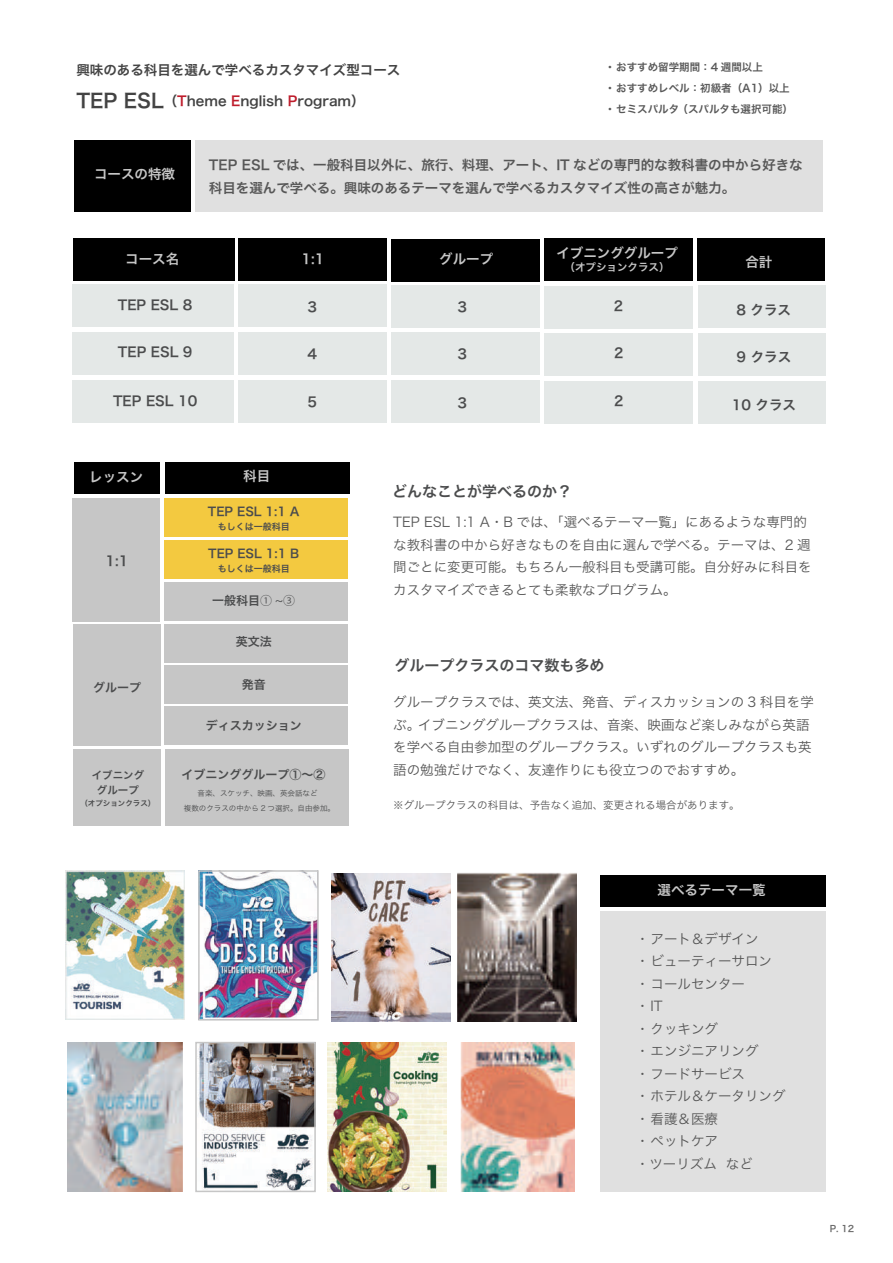
<style>
.page{position:relative;width:893px;height:1263px;background:#fff}
.page>*{position:absolute;margin:0;border:0;box-sizing:border-box;transform-origin:0 0}
.t1{font:15px "Hira Kaku Pro W6";color:#4b4c4d}
.t2{font:13.5px/22.5px "Hira Kaku Pro W3";color:#575757}
.t3{font:13.5px/22.5px "Hira Kaku Pro W6";color:#575757}
.t4{font:13.5px "Hira Kaku Pro W6";color:#434343}
.t5{font:13.5px "Hira Kaku Pro W6";color:#4b4c4d}
.t6{font:13.5px "Hira Kaku Pro W6";color:#c6c6c6}
.t7{font:12px "Hira Kaku Pro W6";color:#4b4c4d}
.t8{font:10.5px/21px "Hira Kaku Pro W6";color:#575757}
.t9{font:10.5px "Hira Kaku Pro W3";color:#575757}
.t10{font:10.5px "Hira Kaku Pro W6";color:#c6c6c6}
.t11{font:10.5px "Hira Kaku Pro W6";color:#4b4c4d}
.t12{font:9px "Hira Kaku Pro W6";color:#4b4c4d}
.t13{font:9px "Hira Kaku Pro W6";color:#6b6b6b}
.t14{font:7.5px/15px "Hira Kaku Pro W3";color:#4b4c4d;text-align:center}
.t15{font:7.5px "Hira Kaku Pro W6";color:#4b4c4d}
.s1{font-size:19.5px}
.s2{color:#be1d2c}
.s3{font-family:"Koz Go Pr 6 N"}
</style>
<div class="page">
<div style="left:601px;top:911px;width:225px;height:280px;background:#e0e0e0"></div>
<div style="left:73px;top:238px;width:162px;height:43px;background:#000"></div>
<div style="left:72px;top:285px;width:162px;height:42px;background:#e4e8e7"></div>
<div style="left:238px;top:238px;width:149px;height:42px;background:#000"></div>
<div style="left:391px;top:239px;width:149px;height:42px;background:#000"></div>
<div style="left:544px;top:238px;width:149px;height:43px;background:#000"></div>
<div style="left:697px;top:238px;width:128px;height:43px;background:#000"></div>
<div style="left:238px;top:285px;width:149px;height:42px;background:#e4e8e7"></div>
<div style="left:391px;top:285px;width:149px;height:42px;background:#e4e8e7"></div>
<div style="left:544px;top:286px;width:149px;height:42px;background:#e4e8e7"></div>
<div style="left:698px;top:286px;width:127px;height:42px;background:#e4e8e7"></div>
<div style="left:73px;top:332px;width:161px;height:42px;background:#e4e8e7"></div>
<div style="left:238px;top:332px;width:149px;height:42px;background:#e4e8e7"></div>
<div style="left:391px;top:332px;width:149px;height:42px;background:#e4e8e7"></div>
<div style="left:545px;top:333px;width:148px;height:42px;background:#e4e8e7"></div>
<div style="left:698px;top:333px;width:127px;height:42px;background:#e4e8e7"></div>
<div style="left:73px;top:380px;width:161px;height:43px;background:#e4e8e7"></div>
<div style="left:238px;top:380px;width:149px;height:43px;background:#e4e8e7"></div>
<div style="left:391px;top:380px;width:149px;height:43px;background:#e4e8e7"></div>
<div style="left:545px;top:381px;width:148px;height:43px;background:#e4e8e7"></div>
<div style="left:698px;top:381px;width:127px;height:43px;background:#e4e8e7"></div>
<div style="left:74px;top:139px;width:117px;height:72px;background:#000"></div>
<div style="left:195px;top:140px;width:628px;height:71px;background:#e0e0e0"></div>
<div style="left:74px;top:462px;width:86px;height:31px;background:#000"></div>
<div style="left:73px;top:499px;width:87px;height:123px;background:#c6c6c6"></div>
<div style="left:165px;top:462px;width:184px;height:31px;background:#000"></div>
<div style="left:165px;top:499px;width:183px;height:38px;background:#f3c940"></div>
<div style="left:165px;top:540px;width:183px;height:38px;background:#f3c940"></div>
<div style="left:165px;top:583px;width:183px;height:38px;background:#c6c6c6"></div>
<div style="left:165px;top:624px;width:183px;height:38px;background:#c6c6c6"></div>
<div style="left:165px;top:665px;width:183px;height:39px;background:#c6c6c6"></div>
<div style="left:165px;top:707px;width:183px;height:38px;background:#c6c6c6"></div>
<div style="left:73px;top:624px;width:88px;height:122px;background:#c6c6c6"></div>
<div style="left:601px;top:875px;width:225px;height:31px;background:#000"></div>
<img style="left:65px;top:871px;width:119px;height:149px">
<img style="left:201px;top:873px;width:115px;height:144px">
<div style="left:198px;top:870px;width:121px;height:150px;border:2px solid #c6c6c6"></div>
<img style="left:332px;top:873px;width:119px;height:148px">
<img style="left:458px;top:873px;width:119px;height:149px">
<img style="left:67px;top:1042px;width:115px;height:149px">
<img style="left:198px;top:1045px;width:115px;height:144px">
<div style="left:195px;top:1042px;width:121px;height:150px;border:2px solid #c6c6c6"></div>
<img style="left:327px;top:1043px;width:119px;height:148px">
<img style="left:460px;top:1043px;width:115px;height:148px">
<div style="left:74px;top:749px;width:87px;height:77px;background:#c6c6c6"></div>
<div style="left:166px;top:749px;width:183px;height:77px;background:#c6c6c6"></div>
<p class="t4" style="left:76px;top:58px;width:325px">興味のある科目を選んで学べるカスタマイズ型コース</p>
<p class="t4" style="left:76px;top:89px;width:290px"><span class="s1">TEP ESL</span>（<span class="s2">T</span>heme <span class="s2">E</span>nglish <span class="s2">P</span>rogram）</p>
<p class="t8" style="left:605px;top:56px;width:190px">・ おすすめ留学期間：4 週間以上<br>・ おすすめレベル：初級者（A1）以上・ セミスパルタ （スパルタも選択可能）</p>
<p class="t6" style="left:94px;top:162px;width:83px">コースの特徴</p>
<p class="t3" style="left:209px;top:153px;width:595px">TEP ESL では、一般科目以外に、旅行、料理、アート、IT などの専門的な教科書の中から好きな科目を選んで学べる。興味のあるテーマを選んで学べるカスタマイズ性の高さが魅力。</p>
<p class="t6" style="left:556px;top:240px;width:123px">イブニンググループ</p>
<p class="t10" style="left:565px;top:258px;width:106px">（オプションクラス）</p>
<p class="t6" style="left:745px;top:249px;width:28px">合計</p>
<p class="t6" style="left:439px;top:247px;width:55px">グループ</p>
<p class="t5" style="left:457px;top:295px;width:11px">3</p>
<p class="t6" style="left:125px;top:247px;width:55px">コース名</p>
<p class="t6" style="left:302px;top:247px;width:24px">1:1</p>
<p class="t5" style="left:118px;top:293px;width:76px">TEP ESL 8</p>
<p class="t5" style="left:307px;top:295px;width:11px">3</p>
<p class="t5" style="left:614px;top:294px;width:11px">2</p>
<p class="t5" style="left:736px;top:297px;width:56px">8 クラス</p>
<p class="t5" style="left:118px;top:340px;width:76px">TEP ESL 9</p>
<p class="t5" style="left:307px;top:342px;width:11px">4</p>
<p class="t5" style="left:458px;top:342px;width:11px">3</p>
<p class="t5" style="left:614px;top:341px;width:11px">2</p>
<p class="t5" style="left:737px;top:344px;width:56px">9 クラス</p>
<p class="t5" style="left:113px;top:388px;width:86px">TEP ESL 10</p>
<p class="t5" style="left:307px;top:390px;width:11px">5</p>
<p class="t5" style="left:458px;top:390px;width:11px">3</p>
<p class="t5" style="left:614px;top:389px;width:11px">2</p>
<p class="t5" style="left:732px;top:393px;width:66px">10 クラス</p>
<p class="t6" style="left:89px;top:464px;width:55px">レッスン</p>
<p class="t5" style="left:105px;top:549px;width:24px">1:1</p>
<p class="t7" style="left:93px;top:677px;width:49px">グループ</p>
<p class="t6" style="left:243px;top:464px;width:28px">科目</p>
<p class="t7" style="left:208px;top:501px;width:93px">TEP ESL 1:1 A</p>
<p class="t12" style="left:218px;top:518px;width:73px">もしくは一般科目</p>
<p class="t7" style="left:208px;top:542px;width:93px">TEP ESL 1:1 B</p>
<p class="t12" style="left:218px;top:560px;width:73px">もしくは一般科目</p>
<p class="t7" style="left:212px;top:589px;width:84px">一般科目<span class="s3">① ~③</span></p>
<p class="t7" style="left:236px;top:631px;width:37px">英文法</p>
<p class="t7" style="left:242px;top:674px;width:25px">発音</p>
<p class="t7" style="left:206px;top:715px;width:97px">ディスカッション</p>
<p class="t11" style="left:92px;top:765px;width:54px">イブニング</p>
<p class="t7" style="left:182px;top:763px;width:145px">イブニンググループ①～②</p>
<p class="t11" style="left:97px;top:780px;width:43px">グループ</p>
<p class="t15" style="left:80px;top:796px;width:76px">（オプションクラス）</p>
<p class="t14" style="left:184px;top:785px;width:153px">音楽、スケッチ、映画、英会話など<br>複数のクラスの中から 2 つ選択。自由参加。</p>
<p class="t1" style="left:392px;top:478px;width:181px">どんなことが学べるのか？</p>
<p class="t2" style="left:393px;top:510px;width:420px">TEP ESL 1:1 A・B では、「選べるテーマ一覧」にあるような専門的な教科書の中から好きなものを自由に選んで学べる。テーマは、2 週間ごとに変更可能。もちろん一般科目も受講可能。自分好みに科目をカスタマイズできるとても柔軟なプログラム。</p>
<p class="t1" style="left:394px;top:652px;width:211px">グループクラスのコマ数も多め</p>
<p class="t2" style="left:393px;top:690px;width:422px">グループクラスでは、英文法、発音、ディスカッションの 3 科目を学ぶ。イブニンググループクラスは、音楽、映画など楽しみながら英語を学べる自由参加型のグループクラス。いずれのグループクラスも英語の勉強だけでなく、友達作りにも役立つのでおすすめ。</p>
<p class="t9" style="left:393px;top:796px;width:348px">※グループクラスの科目は、予告なく追加、変更される場合があります。</p>
<p class="t6" style="left:658px;top:878px;width:109px">選べるテーマ一覧</p>
<p class="t2" style="left:636px;top:926px;width:151px">・ アート＆デザイン<br>・ ビューティーサロン・ コールセンター<br>・ IT<br>・ クッキング<br>・ エンジニアリング<br>・ フードサービス<br>・ ホテル＆ケータリング・ 看護＆医療<br>・ ペットケア<br>・ツーリズム など</p>
<p class="t13" style="left:830px;top:1220px;width:26px">P. 12</p>
</div>
